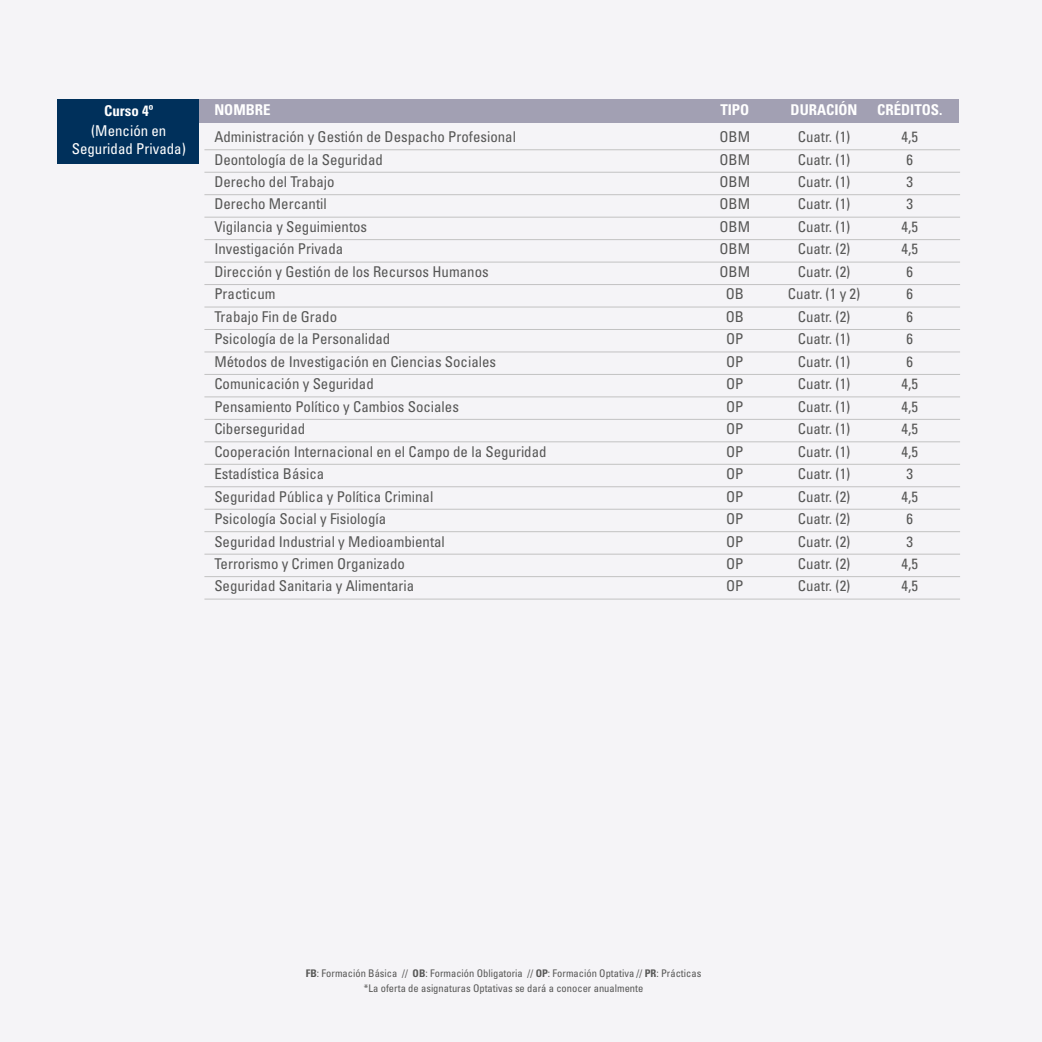
<style>
.page{position:relative;width:1042px;height:1042px;background:#f5f4f7}
.page>*{position:absolute;margin:0;border:0;box-sizing:border-box;transform-origin:0 0}
.t1{font:condensed 14.88px "Univers LT Std";color:#575756}
.t2{font:700 condensed 14.88px "Univers LT Std";color:#fff}
.t3{font:condensed 14.88px/18.7px "Univers LT Std";color:#fff;text-align:center}
.t4{font:condensed 10.5px/15.4px "Univers LT Std";color:#575756;text-align:center}
.s1{font-weight:700}
</style>
<div class="page">
<div style="left:57px;top:99px;width:902px;height:24px;background:#a2a0b3"></div>
<hr style="left:204px;top:149px;width:756px;height:1px;background:#c2c2c2">
<hr style="left:204px;top:172px;width:756px;height:1px;background:#c2c2c2">
<hr style="left:204px;top:194px;width:756px;height:1px;background:#c2c2c2">
<hr style="left:204px;top:217px;width:756px;height:1px;background:#c2c2c2">
<hr style="left:204px;top:239px;width:756px;height:1px;background:#c2c2c2">
<hr style="left:204px;top:262px;width:756px;height:1px;background:#c2c2c2">
<hr style="left:204px;top:284px;width:756px;height:1px;background:#c2c2c2">
<hr style="left:204px;top:307px;width:756px;height:1px;background:#c2c2c2">
<hr style="left:204px;top:329px;width:756px;height:1px;background:#c2c2c2">
<hr style="left:204px;top:352px;width:756px;height:1px;background:#c2c2c2">
<hr style="left:204px;top:374px;width:756px;height:1px;background:#c2c2c2">
<hr style="left:204px;top:396px;width:756px;height:1px;background:#c2c2c2">
<hr style="left:204px;top:419px;width:756px;height:1px;background:#c2c2c2">
<hr style="left:204px;top:441px;width:756px;height:1px;background:#c2c2c2">
<hr style="left:204px;top:464px;width:756px;height:1px;background:#c2c2c2">
<hr style="left:204px;top:486px;width:756px;height:1px;background:#c2c2c2">
<hr style="left:204px;top:509px;width:756px;height:1px;background:#c2c2c2">
<hr style="left:204px;top:531px;width:756px;height:1px;background:#c2c2c2">
<hr style="left:204px;top:554px;width:756px;height:1px;background:#c2c2c2">
<hr style="left:204px;top:576px;width:756px;height:1px;background:#c2c2c2">
<hr style="left:204px;top:599px;width:756px;height:1px;background:#c2c2c2">
<div style="left:57px;top:99px;width:142px;height:65px;background:#00305b"></div>
<p class="t2" style="left:104px;top:102px;width:51px">Curso 4º</p>
<p class="t3" style="left:72px;top:121px;width:116px">(Mención en<br>Seguridad Privada)</p>
<p class="t2" style="left:214px;top:100px;width:58px">NOMBRE</p>
<p class="t2" style="left:720px;top:100px;width:30px">TIPO</p>
<p class="t2" style="left:790px;top:100px;width:68px">DURACIÓN</p>
<p class="t2" style="left:877px;top:100px;width:67px">CRÉDITOS.</p>
<p class="t1" style="left:214px;top:127px;width:303px">Administración y Gestión de Despacho Profesional</p>
<p class="t1" style="left:719px;top:127px;width:32px">OBM</p>
<p class="t1" style="left:798px;top:127px;width:54px">Cuatr. (1)</p>
<p class="t1" style="left:901px;top:127px;width:18px">4,5</p>
<p class="t1" style="left:214px;top:150px;width:170px">Deontología de la Seguridad</p>
<p class="t1" style="left:719px;top:150px;width:32px">OBM</p>
<p class="t1" style="left:798px;top:150px;width:54px">Cuatr. (1)</p>
<p class="t1" style="left:906px;top:150px;width:8px">6</p>
<p class="t1" style="left:214px;top:172px;width:122px">Derecho del Trabajo</p>
<p class="t1" style="left:719px;top:172px;width:32px">OBM</p>
<p class="t1" style="left:798px;top:172px;width:54px">Cuatr. (1)</p>
<p class="t1" style="left:906px;top:172px;width:8px">3</p>
<p class="t1" style="left:214px;top:195px;width:114px">Derecho Mercantil</p>
<p class="t1" style="left:719px;top:195px;width:32px">OBM</p>
<p class="t1" style="left:798px;top:195px;width:54px">Cuatr. (1)</p>
<p class="t1" style="left:906px;top:195px;width:8px">3</p>
<p class="t1" style="left:214px;top:217px;width:154px">Vigilancia y Seguimientos</p>
<p class="t1" style="left:719px;top:217px;width:32px">OBM</p>
<p class="t1" style="left:798px;top:217px;width:54px">Cuatr. (1)</p>
<p class="t1" style="left:901px;top:217px;width:18px">4,5</p>
<p class="t1" style="left:214px;top:240px;width:130px">Investigación Privada</p>
<p class="t1" style="left:719px;top:240px;width:32px">OBM</p>
<p class="t1" style="left:798px;top:240px;width:54px">Cuatr. (2)</p>
<p class="t1" style="left:901px;top:240px;width:18px">4,5</p>
<p class="t1" style="left:214px;top:262px;width:276px">Dirección y Gestión de los Recursos Humanos</p>
<p class="t1" style="left:719px;top:262px;width:32px">OBM</p>
<p class="t1" style="left:798px;top:262px;width:54px">Cuatr. (2)</p>
<p class="t1" style="left:906px;top:262px;width:8px">6</p>
<p class="t1" style="left:214px;top:285px;width:63px">Practicum</p>
<p class="t1" style="left:726px;top:285px;width:20px">OB</p>
<p class="t1" style="left:788px;top:285px;width:74px">Cuatr. (1 y 2)</p>
<p class="t1" style="left:906px;top:285px;width:8px">6</p>
<p class="t1" style="left:214px;top:307px;width:124px">Trabajo Fin de Grado</p>
<p class="t1" style="left:726px;top:307px;width:20px">OB</p>
<p class="t1" style="left:798px;top:307px;width:54px">Cuatr. (2)</p>
<p class="t1" style="left:906px;top:307px;width:8px">6</p>
<p class="t1" style="left:214px;top:330px;width:177px">Psicología de la Personalidad</p>
<p class="t1" style="left:726px;top:330px;width:19px">OP</p>
<p class="t1" style="left:798px;top:330px;width:54px">Cuatr. (1)</p>
<p class="t1" style="left:906px;top:330px;width:8px">6</p>
<p class="t1" style="left:214px;top:352px;width:283px">Métodos de Investigación en Ciencias Sociales</p>
<p class="t1" style="left:726px;top:352px;width:19px">OP</p>
<p class="t1" style="left:798px;top:352px;width:54px">Cuatr. (1)</p>
<p class="t1" style="left:906px;top:352px;width:8px">6</p>
<p class="t1" style="left:214px;top:374px;width:161px">Comunicación y Seguridad</p>
<p class="t1" style="left:726px;top:374px;width:19px">OP</p>
<p class="t1" style="left:798px;top:374px;width:54px">Cuatr. (1)</p>
<p class="t1" style="left:901px;top:374px;width:18px">4,5</p>
<p class="t1" style="left:214px;top:397px;width:246px">Pensamiento Político y Cambios Sociales</p>
<p class="t1" style="left:726px;top:397px;width:19px">OP</p>
<p class="t1" style="left:798px;top:397px;width:54px">Cuatr. (1)</p>
<p class="t1" style="left:901px;top:397px;width:18px">4,5</p>
<p class="t1" style="left:214px;top:419px;width:92px">Ciberseguridad</p>
<p class="t1" style="left:726px;top:419px;width:19px">OP</p>
<p class="t1" style="left:798px;top:419px;width:54px">Cuatr. (1)</p>
<p class="t1" style="left:901px;top:419px;width:18px">4,5</p>
<p class="t1" style="left:214px;top:442px;width:334px">Cooperación Internacional en el Campo de la Seguridad</p>
<p class="t1" style="left:726px;top:442px;width:19px">OP</p>
<p class="t1" style="left:798px;top:442px;width:54px">Cuatr. (1)</p>
<p class="t1" style="left:901px;top:442px;width:18px">4,5</p>
<p class="t1" style="left:214px;top:464px;width:111px">Estadística Básica</p>
<p class="t1" style="left:726px;top:464px;width:19px">OP</p>
<p class="t1" style="left:798px;top:464px;width:54px">Cuatr. (1)</p>
<p class="t1" style="left:906px;top:464px;width:8px">3</p>
<p class="t1" style="left:214px;top:487px;width:220px">Seguridad Pública y Política Criminal</p>
<p class="t1" style="left:726px;top:487px;width:19px">OP</p>
<p class="t1" style="left:798px;top:487px;width:54px">Cuatr. (2)</p>
<p class="t1" style="left:901px;top:487px;width:18px">4,5</p>
<p class="t1" style="left:214px;top:509px;width:173px">Psicología Social y Fisiología</p>
<p class="t1" style="left:726px;top:509px;width:19px">OP</p>
<p class="t1" style="left:798px;top:509px;width:54px">Cuatr. (2)</p>
<p class="t1" style="left:906px;top:509px;width:8px">6</p>
<p class="t1" style="left:214px;top:532px;width:232px">Seguridad Industrial y Medioambiental</p>
<p class="t1" style="left:726px;top:532px;width:19px">OP</p>
<p class="t1" style="left:798px;top:532px;width:54px">Cuatr. (2)</p>
<p class="t1" style="left:906px;top:532px;width:8px">3</p>
<p class="t1" style="left:214px;top:554px;width:192px">Terrorismo y Crimen Organizado</p>
<p class="t1" style="left:726px;top:554px;width:19px">OP</p>
<p class="t1" style="left:798px;top:554px;width:54px">Cuatr. (2)</p>
<p class="t1" style="left:901px;top:554px;width:18px">4,5</p>
<p class="t1" style="left:214px;top:577px;width:201px">Seguridad Sanitaria y Alimentaria</p>
<p class="t1" style="left:726px;top:577px;width:19px">OP</p>
<p class="t1" style="left:798px;top:577px;width:54px">Cuatr. (2)</p>
<p class="t1" style="left:901px;top:577px;width:18px">4,5</p>
<p class="t4" style="left:306px;top:965px;width:397px"><span class="s1">FB</span>: Formación Básica // <span class="s1">OB</span>: Formación Obligatoria // <span class="s1">OP</span>: Formación Optativa // <span class="s1">PR</span>: Prácticas *La oferta de asignaturas Optativas se dará a conocer anualmente</p>
</div>
